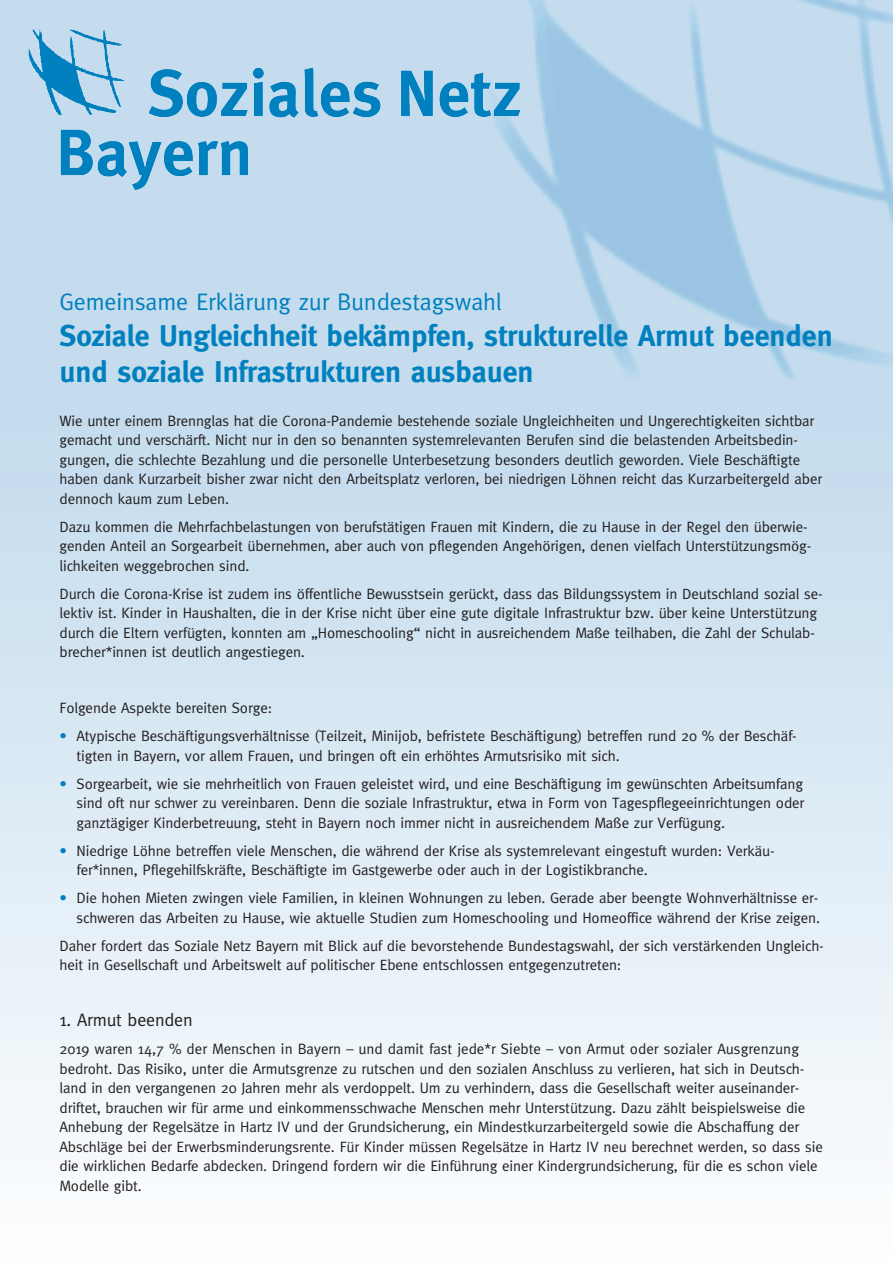
<style>
.page{position:relative;width:893px;height:1263px;background:#c4dced}
.page>*{position:absolute;margin:0;border:0;box-sizing:border-box;transform-origin:0 0}
.t1{font:700 30px/36px "Meta";letter-spacing:-.005em;color:#0080be}
.t2{font:24px "Meta Normal";letter-spacing:-.005em;color:#0080be}
.t3{font:18px "Meta Normal";letter-spacing:-.01em;color:#231f20}
.t4{font:15px/19.5px "Meta Normal";letter-spacing:-.01em;color:#231f20}
.s1{color:#0080be}
</style>
<div class="page">
<div style="left:0;top:417px;width:893px;height:846px;background:linear-gradient(to bottom,#c3dbed,#fdfefe)"></div>
<img style="left:527px;top:0;width:366px;height:379px">
<img style="left:29px;top:29px;width:499px;height:162px">
<p class="t2" style="left:60px;top:288px;width:444px">Gemeinsame Erklärung zur Bundestagswahl</p>
<p class="t1" style="left:60px;top:317px;width:775px">Soziale Ungleichheit bekämpfen, strukturelle Armut beenden und soziale Infrastrukturen ausbauen</p>
<p class="t4" style="left:60px;top:410px;width:764px">Wie unter einem Brennglas hat die Corona-Pandemie bestehende soziale Ungleichheiten und Ungerechtigkeiten sichtbar gemacht und verschärft. Nicht nur in den so benannten systemrelevanten Berufen sind die belastenden Arbeitsbedin&shy;gungen, die schlechte Bezahlung und die personelle Unterbesetzung besonders deutlich geworden. Viele Beschäftigte haben dank Kurzarbeit bisher zwar nicht den Arbeitsplatz verloren, bei niedrigen Löhnen reicht das Kurzarbeitergeld aber dennoch kaum zum Leben.</p>
<p class="t4" style="left:60px;top:516px;width:753px">Dazu kommen die Mehrfachbelastungen von berufstätigen Frauen mit Kindern, die zu Hause in der Regel den überwie&shy;genden Anteil an Sorgearbeit übernehmen, aber auch von pflegenden Angehörigen, denen vielfach Unterstützungsmög&shy;lichkeiten weggebrochen sind.</p>
<p class="t4" style="left:60px;top:583px;width:765px">Durch die Corona-Krise ist zudem ins öffentliche Bewusstsein gerückt, dass das Bildungssystem in Deutschland sozial se&shy;lektiv ist. Kinder in Haushalten, die in der Krise nicht über eine gute digitale Infrastruktur bzw. über keine Unterstützung durch die Eltern verfügten, konnten am „Homeschooling“ nicht in ausreichendem Maße teilhaben, die Zahl der Schulab&shy;brecher*innen ist deutlich angestiegen.</p>
<p class="t4" style="left:60px;top:698px;width:214px">Folgende Aspekte bereiten Sorge:</p>
<p class="t4" style="left:77px;top:726px;width:722px;text-indent:-17px"><span class="s1">•</span> Atypische Beschäftigungsverhältnisse (Teilzeit, Minijob, befristete Beschäftigung) betreffen rund 20 % der Beschäf&shy;tigten in Bayern, vor allem Frauen, und bringen oft ein erhöhtes Armutsrisiko mit sich.</p>
<p class="t4" style="left:77px;top:773px;width:729px;text-align:justify;text-indent:-17px"><span class="s1">•</span> Sorgearbeit, wie sie mehrheitlich von Frauen geleistet wird, und eine Beschäftigung im gewünschten Arbeitsumfang sind oft nur schwer zu vereinbaren. Denn die soziale Infrastruktur, etwa in Form von Tagespflegeeinrichtungen oder ganztägiger Kinderbetreuung, steht in Bayern noch immer nicht in ausreichendem Maße zur Verfügung.</p>
<p class="t4" style="left:77px;top:840px;width:700px;text-indent:-17px"><span class="s1">•</span> Niedrige Löhne betreffen viele Menschen, die während der Krise als systemrelevant eingestuft wurden: Verkäu&shy;fer*innen, Pflegehilfskräfte, Beschäftigte im Gastgewerbe oder auch in der Logistikbranche.</p>
<p class="t4" style="left:60px;top:888px;width:762px;text-align:right"><span class="s1">•</span> Die hohen Mieten zwingen viele Familien, in kleinen Wohnungen zu leben. Gerade aber beengte Wohnverhältnisse er&shy;schweren das Arbeiten zu Hause, wie aktuelle Studien zum Homeschooling und Homeoffice während der Krise zeigen.</p>
<p class="t4" style="left:60px;top:935px;width:766px">Daher fordert das Soziale Netz Bayern mit Blick auf die bevorstehende Bundestagswahl, der sich verstärkenden Ungleich&shy;heit in Gesellschaft und Arbeitswelt auf politischer Ebene entschlossen entgegenzutreten:</p>
<p class="t3" style="left:60px;top:1009px;width:135px">1. Armut beenden</p>
<p class="t4" style="left:60px;top:1039px;width:765px">2019 waren 14,7 % der Menschen in Bayern – und damit fast jede*r Siebte – von Armut oder sozialer Ausgrenzung bedroht. Das Risiko, unter die Armutsgrenze zu rutschen und den sozialen Anschluss zu verlieren, hat sich in Deutsch&shy;land in den vergangenen 20 Jahren mehr als verdoppelt. Um zu verhindern, dass die Gesellschaft weiter auseinander&shy;driftet, brauchen wir für arme und einkommensschwache Menschen mehr Unterstützung. Dazu zählt beispielsweise die Anhebung der Regelsätze in Hartz IV und der Grundsicherung, ein Mindestkurzarbeitergeld sowie die Abschaffung der Abschläge bei der Erwerbsminderungsrente. Für Kinder müssen Regelsätze in Hartz IV neu berechnet werden, so dass sie die wirklichen Bedarfe abdecken. Dringend fordern wir die Einführung einer Kindergrundsicherung, für die es schon viele Modelle gibt.</p>
</div>
